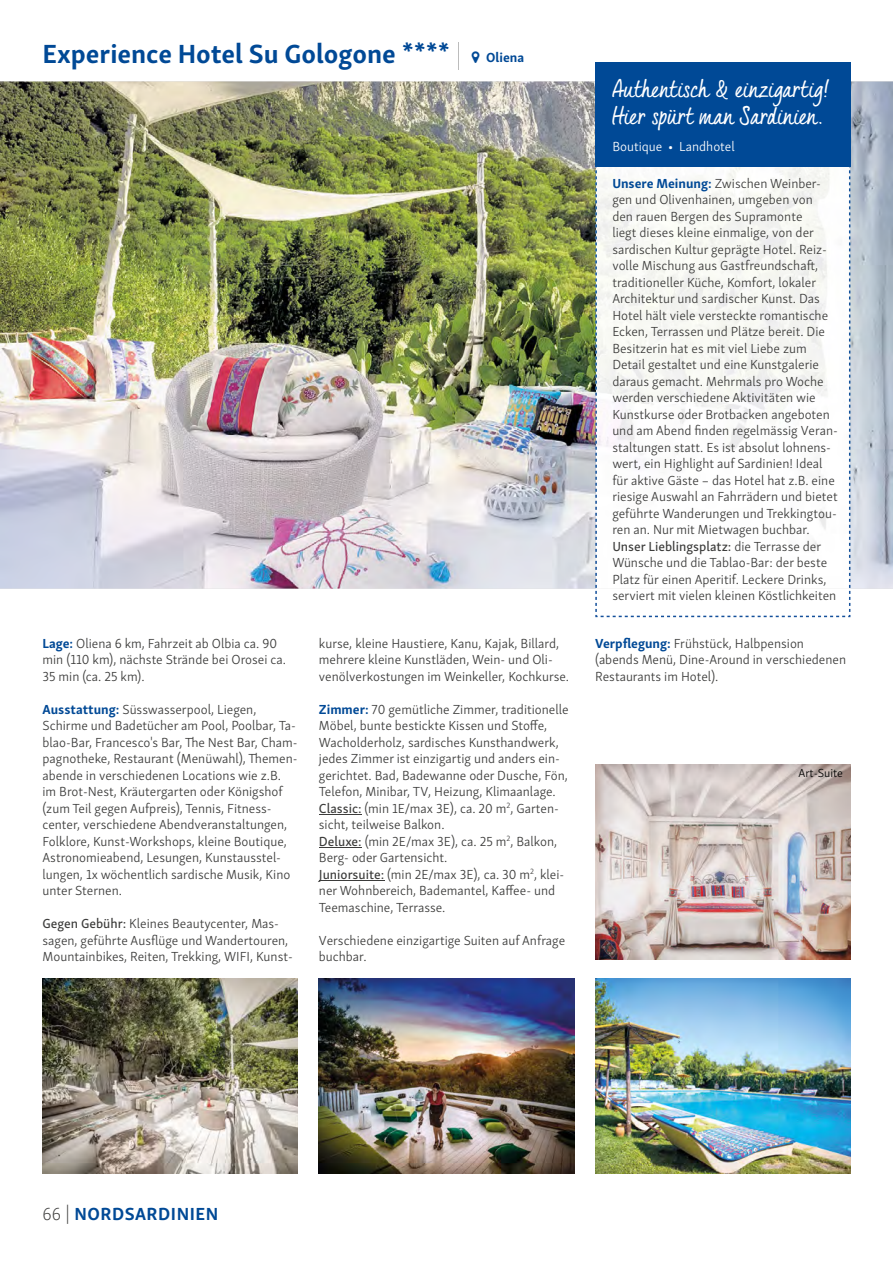
<style>
.page{position:relative;width:893px;height:1263px;background:#fff}
.page>*{position:absolute;margin:0;border:0;box-sizing:border-box;transform-origin:0 0}
.t1{font:700 27px "Skolar Sans";color:#004996}
.t2{font:24px/27px "Quintus";letter-spacing:.01em;color:#fff}
.t3{font:700 18px "Skolar Sans";letter-spacing:.03em;color:#004996}
.t4{font:300 13.5px/16.5px "Skolar Sans Latn";color:#3c3c3b}
.t5{font:13.5px "Skolar Sans Latn Me";color:#3c3c3b}
.t6{font:300 13.5px "Skolar Sans Latn";color:#fff}
.t7{font:700 13.5px "Skolar Sans";color:#004996}
.t8{font:300 12px "Skolar Sans Latn";color:#000}
.s1{font-family:"Skolar Sans";font-weight:700;color:#004996}
.s2{font-family:"Skolar Sans Latn Me";font-weight:400}
.s3{font-family:"Skolar Sans Latn";font-weight:300}
.s4{font-family:"Skolar Sans Latn El";font-weight:400;color:#3c3c3b}
</style>
<div class="page">
<hr style="left:319px;top:814px;width:43px;height:1px;background:#3c3c3b">
<hr style="left:319px;top:847px;width:43px;height:1px;background:#3c3c3b">
<hr style="left:319px;top:880px;width:65px;height:1px;background:#3c3c3b">
<svg style="left:814px;top:82px;width:79px;height:507px"></svg>
<img style="left:0;top:82px;width:597px;height:507px">
<img style="left:319px;top:979px;width:255px;height:195px">
<img style="left:595px;top:979px;width:255px;height:195px">
<img style="left:43px;top:979px;width:255px;height:195px">
<svg style="left:458px;top:43px;width:1px;height:27px"></svg>
<img style="left:596px;top:167px;width:249px;height:349px">
<img style="left:595px;top:170px;width:2px;height:340px">
<img style="left:849px;top:170px;width:1px;height:340px">
<svg style="left:595px;top:590px;width:255px;height:27px"></svg>
<div style="left:595px;top:63px;width:255px;height:104px;background:#004996"></div>
<img style="left:595px;top:764px;width:255px;height:195px">
<h1 class="t1" style="left:43px;top:32px;width:409px">Experience Hotel Su Gologone ****</h1>
<p class="t7" style="left:486px;top:47px;width:40px">Oliena</p>
<p class="t4" style="left:43px;top:634px;width:245px"><span class="s1">Lage:</span> Oliena 6 km, Fahrzeit ab Olbia ca. 90 min (110 km), nächste Strände bei Orosei ca.<br>35 min (ca. 25 km).</p>
<p class="t4" style="left:43px;top:700px;width:257px"><span class="s1">Ausstattung:</span> Süsswasserpool, Liegen, Schirme und Badetücher am Pool, Poolbar, Ta&shy;blao-Bar, Francesco's Bar, The Nest Bar, Cham&shy;pagnotheke, Restaurant (Menü wahl), Themen&shy;abende in verschiedenen Locations wie z.B. im Brot-Nest, Kräutergarten oder Königshof (zum Teil gegen Aufpreis), Tennis, Fitness&shy;center, verschiedene Abendveranstaltungen, Folklore, Kunst-Workshops, kleine Boutique, Astronomieabend, Lesungen, Kunstausstel&shy;lungen, 1x wöchentlich sardische Musik, Kino unter Sternen.</p>
<p class="t4" style="left:43px;top:914px;width:252px"><span class="s2">Gegen Gebühr:</span> Kleines Beautycenter, Mas&shy;sagen, geführte Ausflüge und Wandertouren,<br>Mountainbikes, Reiten, Trekking, WIFI, Kunst-</p>
<p class="t4" style="left:319px;top:634px;width:252px">kurse, kleine Haustiere, Kanu, Kajak, Billard, mehrere kleine Kunstläden, Wein- und Oli&shy;venölverkostungen im Weinkeller, Kochkurse.</p>
<p class="t4" style="left:319px;top:700px;width:251px"><span class="s1">Zimmer:</span> 70 gemütliche Zimmer, traditionelle Möbel, bunte bestickte Kissen und Stoffe, Wacholderholz, sardisches Kunsthandwerk, jedes Zimmer ist einzigartig und anders ein&shy;gerichtet. Bad, Badewanne oder Dusche, Fön, Telefon, Minibar, TV, Heizung, Klimaanlage.<br><span class="s2">Classic:</span> (min 1E/max 3E), ca. 20 m<sup>2</sup>, Garten&shy;sicht, teilweise Balkon.<br><span class="s2">Deluxe:</span> (min 2E/max 3E), ca. 25 m<sup>2</sup>, Balkon, Berg- oder Gartensicht.<br><span class="s2">Juniorsuite:</span> (min 2E/max 3E), ca. 30 m<sup>2</sup>, klei&shy;ner Wohnbereich, Bademantel, Kaffee- und Teemaschine, Terrasse.</p>
<p class="t4" style="left:319px;top:931px;width:248px">Verschiedene einzigartige Suiten auf Anfrage buchbar.</p>
<h2 class="t2" style="left:612px;top:75px;width:220px">Authentisch &amp; einzigartig!<br>Hier spürt man Sardinien.</h2>
<p class="t6" style="left:612px;top:136px;width:124px">Boutique • Landhotel</p>
<p class="t4" style="left:612px;top:174px;width:227px"><span class="s1">Unsere Meinung:</span> Zwischen Weinber&shy;gen und Olivenhainen, umgeben von<br>den rauen Bergen des Supramonte<br>liegt dieses kleine einmalige, von der sardischen Kultur geprägte Hotel. Reiz&shy;volle Mischung aus Gastfreundschaft, traditioneller Küche, Komfort, lokaler Architektur und sardischer Kunst. Das Hotel hält viele versteckte romantische Ecken, Terrassen und Plätze bereit. Die Besitzerin hat es mit viel Liebe zum Detail gestaltet und eine Kunstgalerie daraus gemacht. Mehrmals pro Woche werden verschiedene Aktivitäten wie Kunstkurse oder Brotbacken angeboten und am Abend finden regelmässig Veran&shy;staltungen statt. Es ist absolut lohnens&shy;wert, ein Highlight auf Sardinien! Ideal für aktive Gäste – das Hotel hat z.B. eine riesige Auswahl an Fahrrädern und bietet geführte Wanderungen und Trekkingtou&shy;ren an. Nur mit Mietwagen buchbar.</p>
<p class="t5" style="left:612px;top:536px;width:210px">Unser Lieblingsplatz: <span class="s3">die Terrasse der</span></p>
<p class="t4" style="left:612px;top:553px;width:225px">Wünsche und die Tablao-Bar: der beste<br>Platz für einen Aperitif. Leckere Drinks, serviert mit vielen kleinen Köstlichkeiten</p>
<p class="t4" style="left:595px;top:634px;width:252px"><span class="s1">Verpflegung:</span> Frühstück, Halbpension (abends Menü, Dine-Around in verschiedenen<br>Restaurants im Hotel).</p>
<p class="t8" style="left:798px;top:764px;width:46px">Art-Suite</p>
<h3 class="t3" style="left:43px;top:1200px;width:177px"><span class="s4">66 |</span> NORDSARDINIEN</h3>
</div>
